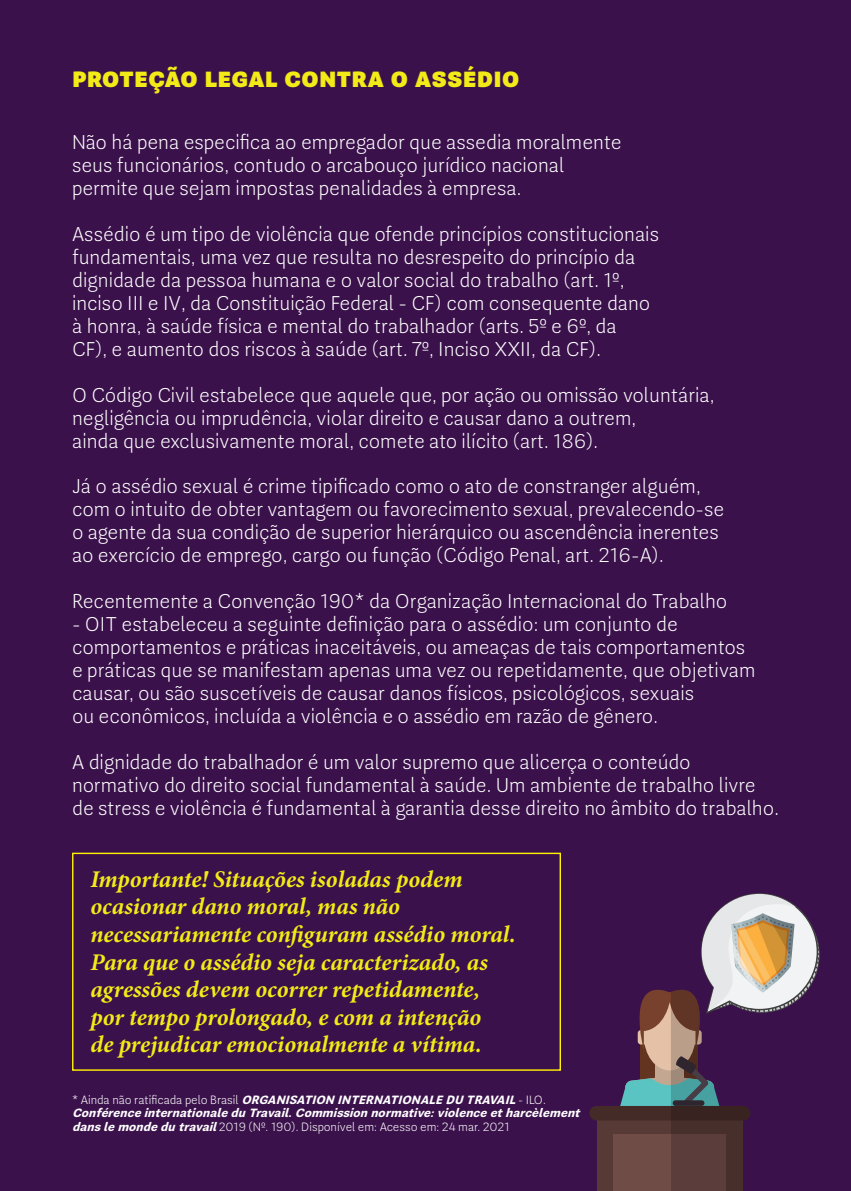
<style>
.page{position:relative;width:851px;height:1191px;background:#fff}
.page>*{position:absolute;margin:0;border:0;box-sizing:border-box;transform-origin:0 0}
.t1{font:italic 700 24px/27.6px "Minion Pro";letter-spacing:-.005em;color:#f2eb17}
.t2{font:900 22px "Guanabara Sans";color:#f2eb17}
.t3{font:200 20px/23px "Guanabara Sans";color:#fff}
.t4{font:italic 700 12px/13.8px "Guanabara Sans";color:#fff}
.s1{font-weight:200;font-style:normal}
</style>
<div class="page">
<div style="left:0;top:0;width:850px;height:1191px;background:#3b114c"></div>
<div style="left:72px;top:852px;width:489px;height:218px;border:1px solid #fff101"></div>
<div style="left:597px;top:1113px;width:145px;height:78px;background:#573a36"></div>
<div style="left:589px;top:1106px;width:161px;height:14px;background:#452b28;border-radius:7px"></div>
<svg style="left:613px;top:893px;width:206px;height:298px"></svg>
<p class="t2" style="left:72px;top:65px;width:449px">PROTEÇÃO LEGAL CONTRA O ASSÉDIO</p>
<p class="t3" style="left:72px;top:131px;width:551px">Não há pena especifica ao empregador que assedia moralmente seus funcionários, contudo o arcabouço jurídico nacional permite que sejam impostas penalidades à empresa.</p>
<p class="t3" style="left:72px;top:223px;width:588px">Assédio é um tipo de violência que ofende princípios constitucionais fundamentais, uma vez que resulta no desrespeito do princípio da dignidade da pessoa humana e o valor social do trabalho (art. 1º, inciso III e IV, da Constituição Federal - CF) com consequente dano à honra, à saúde física e mental do trabalhador (arts. 5º e 6º, da<br>CF), e aumento dos riscos à saúde (art. 7º, Inciso XXII, da CF).</p>
<p class="t3" style="left:72px;top:383px;width:644px">O Código Civil estabelece que aquele que, por ação ou omissão voluntária, negligência ou imprudência, violar direito e causar dano a outrem,<br>ainda que exclusivamente moral, comete ato ilícito (art. 186).</p>
<p class="t3" style="left:72px;top:475px;width:653px">Já o assédio sexual é crime tipificado como o ato de constranger alguém, com o intuito de obter vantagem ou favorecimento sexual, prevalecendo-se o agente da sua condição de superior hierárquico ou ascendência inerentes ao exercício de emprego, cargo ou função (Código Penal, art. 216-A).</p>
<p class="t3" style="left:72px;top:590px;width:656px">Recentemente a Convenção 190* da Organização Internacional do Trabalho</p>
<p class="t3" style="left:72px;top:613px;width:684px">- OIT estabeleceu a seguinte definição para o assédio: um conjunto de comportamentos e práticas inaceitáveis, ou ameaças de tais comportamentos e práticas que se manifestam apenas uma vez ou repetidamente, que objetivam causar, ou são suscetíveis de causar danos físicos, psicológicos, sexuais<br>ou econômicos, incluída a violência e o assédio em razão de gênero.</p>
<p class="t3" style="left:72px;top:750px;width:708px">A dignidade do trabalhador é um valor supremo que alicerça o conteúdo normativo do direito social fundamental à saúde. Um ambiente de trabalho livre de stress e violência é fundamental à garantia desse direito no âmbito do trabalho.</p>
<p class="t1" style="left:90px;top:864px;width:427px">Importante! Situações isoladas podem ocasionar dano moral, mas não necessariamente configuram assédio moral.<br>Para que o assédio seja caracterizado, as agressões devem ocorrer repetidamente, por tempo prolongado, e com a intenção<br>de prejudicar emocionalmente a vítima.</p>
<p class="t4" style="left:72px;top:1092px;width:513px"><span class="s1">* A i n d a n ã o r a t i fi c a d a p e l o B r a s i l</span> ORGANISATION INTERNATIONALEDU TRAVAIL<span class="s1">- I L O .<br></span>ConférenceinternationaleduTravail.Commissionnormative:violenceetharcèlement danslemondedutravail<span class="s1">2019 (Nº. 190). Disponível em: Acesso em: 24 mar. 2021</span></p>
</div>
